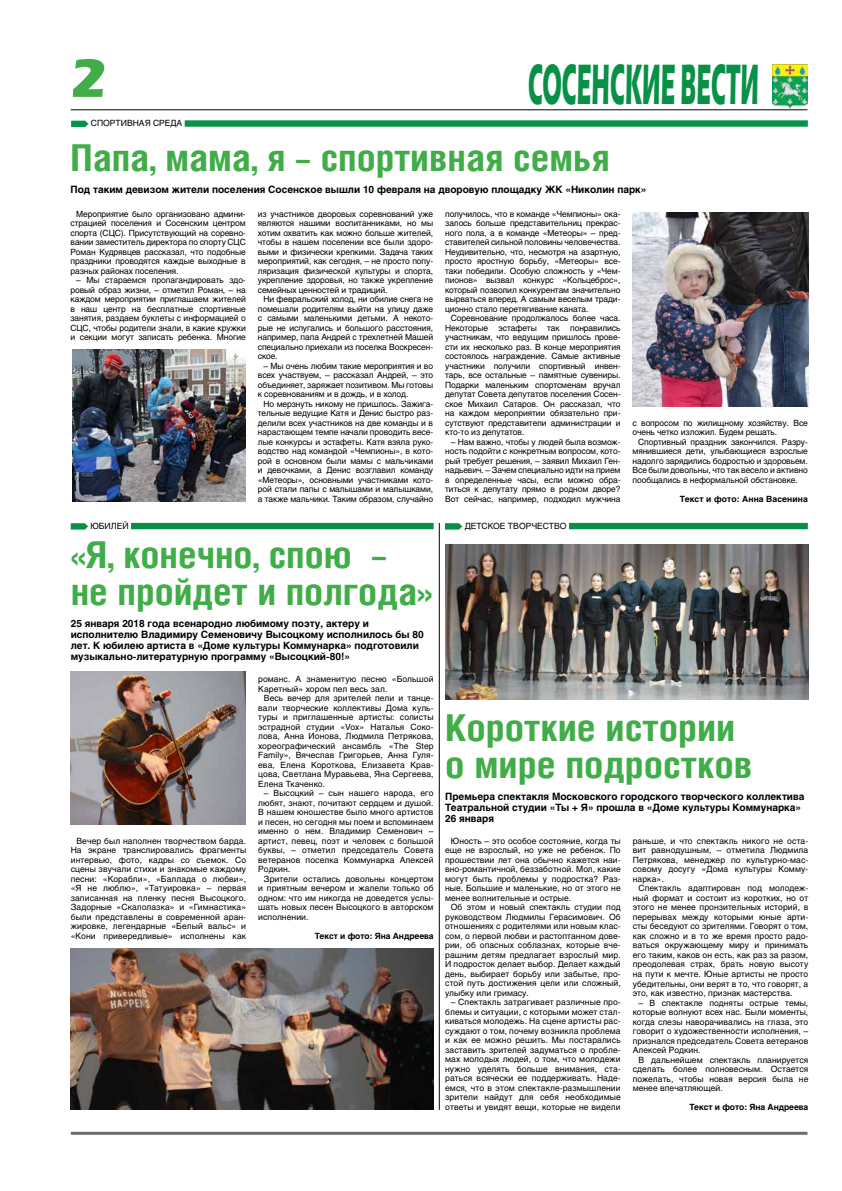
<style>
.page{position:relative;width:842px;height:1191px;background:#fff}
.page>*{position:absolute;margin:0;border:0;box-sizing:border-box;transform-origin:0 0}
.t1{font:56.1px "Eras Bold C";color:#089146;scale:.38 1}
.t2{font:53.2px "Eras Bold C";color:#41ad49}
.t3{font:700 37px/37px "Helios Cond C";color:#41ad49;scale:1.08 1}
.t4{font:700 37px/37px "Helios Cond C";color:#41ad49;scale:1.1 1}
.t5{font:700 10px/11px "Helios C";color:#000}
.t6{font:8.5px/9.5px "Helios C";color:#000;text-align:justify}
.t7{font:700 8.5px "Helios C";letter-spacing:-.005em;color:#000}
</style>
<div class="page">
<img style="left:772px;top:65px;width:35px;height:44px">
<hr style="left:71px;top:110px;width:736px;height:1px;background:#000">
<hr style="left:71px;top:1131px;width:736px;height:3px;background:#6b6c6f">
<div style="left:131px;top:523px;width:303px;height:6px;background:#089146"></div>
<svg style="left:71px;top:523px;width:17px;height:6px"></svg>
<div style="left:569px;top:523px;width:239px;height:6px;background:#089146"></div>
<svg style="left:445px;top:523px;width:17px;height:6px"></svg>
<div style="left:185px;top:120px;width:623px;height:7px;background:#089146"></div>
<svg style="left:71px;top:121px;width:17px;height:6px"></svg>
<hr style="left:439px;top:523px;width:1px;height:586px;background:#000">
<img style="left:445px;top:545px;width:363px;height:155px">
<img style="left:71px;top:948px;width:363px;height:161px">
<img style="left:72px;top:349px;width:174px;height:152px">
<img style="left:632px;top:213px;width:176px;height:193px">
<img style="left:70px;top:671px;width:176px;height:153px">
<h2 class="t2" style="left:71px;top:46px;width:38px">2</h2>
<h1 class="t1" style="left:528px;top:50px;width:608px">СОСЕНСКИЕ ВЕСТИ</h1>
<p class="t6" style="left:91px;top:118px;width:93px">СПОРТИВНАЯ СРЕДА</p>
<h3 class="t3" style="left:70px;top:138px;width:501px">Папа, мама, я – спортивная семья</h3>
<p class="t5" style="left:70px;top:184px;width:577px">Под таким девизом жители поселения Сосенское вышли 10 февраля на дворовую площадку ЖК «Николин парк»</p>
<p class="t6" style="left:70px;top:209px;width:177px;text-indent:6px">Мероприятие было организовано админи&shy;страцией поселения и Сосенским центром спорта (СЦС). Присутствующий на соревно&shy;вании заместитель директора по спорту СЦС Роман Кудрявцев рассказал, что подобные праздники проводятся каждые выходные в разных районах поселения.</p>
<p class="t6" style="left:70px;top:275px;width:177px;text-indent:6px">– Мы стараемся пропагандировать здо&shy;ровый образ жизни, – отметил Роман, – на каждом мероприятии приглашаем жителей в наш центр на бесплатные спортивные занятия, раздаем буклеты с информацией о СЦС, чтобы родители знали, в какие кружки и секции могут записать ребенка. Многие</p>
<p class="t6" style="left:445px;top:209px;width:177px">получилось, что в команде «Чемпионы» ока&shy;залось больше представительниц прекрас&shy;ного пола, а в команде «Метеоры» – пред&shy;ставителей сильной половины человечества.<br>Неудивительно, что, несмотря на азартную, просто яростную борьбу, «Метеоры» все&shy;таки победили. Особую сложность у «Чем&shy;пионов» вызвал конкурс «Кольцеброс», который позволил конкурентам значительно вырваться вперед. А самым веселым тради&shy;ционно стало перетягивание каната.</p>
<p class="t6" style="left:445px;top:313px;width:177px;text-indent:6px">Соревнование продолжалось более часа.<br>Некоторые эстафеты так понравились участникам, что ведущим пришлось прове&shy;сти их несколько раз. В конце мероприятия состоялось награждение. Самые активные участники получили спортивный инвен&shy;тарь, все остальные – памятные сувениры.<br>Подарки маленьким спортсменам вручал депутат Совета депутатов поселения Сосен&shy;ское Михаил Сатаров. Он рассказал, что на каждом мероприятии обязательно при&shy;сутствуют представители администрации и кто-то из депутатов.</p>
<p class="t6" style="left:445px;top:437px;width:177px;text-indent:6px">– Нам важно, чтобы у людей была возмож&shy;ность подойти с конкретным вопросом, кото&shy;рый требует решения, – заявил Михаил Ген&shy;надьевич. – Зачем специально идти на прием в определенные часы, если можно обра&shy;титься к депутату прямо в родном дворе?<br>Вот сейчас, например, подходил мужчина</p>
<p class="t6" style="left:258px;top:209px;width:177px">из участников дворовых соревнований уже являются нашими воспитанниками, но мы хотим охватить как можно больше жителей, чтобы в нашем поселении все были здоро&shy;выми и физически крепкими. Задача таких мероприятий, как сегодня, – не просто попу&shy;ляризация физической культуры и спорта, укрепление здоровья, но также укрепление семейных ценностей и традиций.</p>
<p class="t6" style="left:258px;top:294px;width:177px;text-indent:6px">Ни февральский холод, ни обилие снега не помешали родителям выйти на улицу даже с самыми маленькими детьми. А некото&shy;рые не испугались и большого расстояния, например, папа Андрей с трехлетней Машей специально приехали из поселка Воскресен&shy;ское.</p>
<p class="t6" style="left:258px;top:361px;width:177px;text-indent:6px">– Мы очень любим такие мероприятия и во всех участвуем, – рассказал Андрей, – это объединяет, заряжает позитивом. Мы готовы к соревнованиям и в дождь, и в холод.</p>
<p class="t6" style="left:258px;top:399px;width:177px;text-indent:6px">Но мерзнуть никому не пришлось. Зажига&shy;тельные ведущие Катя и Денис быстро раз&shy;делили всех участников на две команды и в нарастающем темпе начали проводить весе&shy;лые конкурсы и эстафеты. Катя взяла руко&shy;водство над командой «Чемпионы», в кото&shy;рой в основном были мамы с мальчиками и девочками, а Денис возглавил команду «Метеоры», основными участниками кото&shy;рой стали папы с малышами и малышками, а также мальчики. Таким образом, случайно</p>
<p class="t6" style="left:632px;top:418px;width:177px">с вопросом по жилищному хозяйству. Все очень четко изложил. Будем решать.</p>
<p class="t6" style="left:632px;top:437px;width:177px;text-indent:6px">Спортивный праздник закончился. Разру&shy;мянившиеся дети, улыбающиеся взрослые надолго зарядились бодростью и здоровьем.<br>Все были довольны, что так весело и активно пообщались в неформальной обстановке.</p>
<p class="t7" style="left:680px;top:494px;width:130px">Текст и фото: Анна Васенина</p>
<p class="t6" style="left:90px;top:521px;width:40px">ЮБИЛЕЙ</p>
<p class="t6" style="left:465px;top:521px;width:103px">ДЕТСКОЕ ТВОРЧЕСТВО</p>
<h3 class="t3" style="left:71px;top:535px;width:336px">«Я, конечно, спою – не пройдет и полгода»</h3>
<p class="t5" style="left:71px;top:618px;width:355px">25 января 2018 года всенародно любимому поэту, актеру и исполнителю Владимиру Семеновичу Высоцкому исполнилось бы 80 лет. К юбилею артиста в «Доме культуры Коммунарка» подготовили музыкально-литературную программу «Высоцкий-80!»</p>
<p class="t6" style="left:71px;top:836px;width:177px;text-indent:6px">Вечер был наполнен творчеством барда.<br>На экране транслировались фрагменты интервью, фото, кадры со съемок. Со сцены звучали стихи и знакомые каждому песни: «Корабли», «Баллада о любви», «Я не люблю», «Татуировка» – первая записанная на пленку песня Высоцкого.<br>Задорные «Скалолазка» и «Гимнастика» были представлены в современной аран&shy;жировке, легендарные «Белый вальс» и «Кони привередливые» исполнены как</p>
<p class="t6" style="left:258px;top:674px;width:177px">романс. А знаменитую песню «Большой<br>Каретный» хором пел весь зал.</p>
<p class="t6" style="left:258px;top:693px;width:177px;text-indent:6px">Весь вечер для зрителей пели и танце&shy;вали творческие коллективы Дома куль&shy;туры и приглашенные артисты: солисты эстрадной студии «Vox» Наталья Соко&shy;лова, Анна Ионова, Людмила Петрякова, хореографический ансамбль «The Step Family», Вячеслав Григорьев, Анна Гуля&shy;ева, Елена Короткова, Елизавета Крав&shy;цова, Светлана Муравьева, Яна Сергеева, Елена Ткаченко.</p>
<p class="t6" style="left:258px;top:788px;width:177px;text-indent:6px">– Высоцкий – сын нашего народа, его любят, знают, почитают сердцем и душой.<br>В нашем юношестве было много артистов и песен, но сегодня мы поем и вспоминаем именно о нем. Владимир Семенович – артист, певец, поэт и человек с большой буквы, – отметил председатель Совета ветеранов поселка Коммунарка Алексей Родкин.</p>
<p class="t6" style="left:258px;top:874px;width:177px;text-indent:6px">Зрители остались довольны концертом и приятным вечером и жалели только об одном: что им никогда не доведется услы&shy;шать новых песен Высоцкого в авторском исполнении.</p>
<p class="t7" style="left:315px;top:931px;width:120px">Текст и фото: Яна Андреева</p>
<h3 class="t4" style="left:445px;top:708px;width:281px">Короткие истории о мире подростков</h3>
<p class="t5" style="left:445px;top:791px;width:361px">Премьера спектакля Московского городского творческого коллектива<br>Театральной студии «Ты + Я» прошла в «Доме культуры Коммунарка»<br>26 января</p>
<p class="t6" style="left:445px;top:836px;width:177px;text-indent:6px">Юность – это особое состояние, когда ты еще не взрослый, но уже не ребенок. По прошествии лет она обычно кажется наи&shy;вно-романтичной, беззаботной. Мол, какие могут быть проблемы у подростка? Раз&shy;ные. Большие и маленькие, но от этого не менее волнительные и острые.</p>
<p class="t6" style="left:445px;top:902px;width:177px;text-indent:6px">Об этом и новый спектакль студии под руководством Людмилы Герасимович. Об отношениях с родителями или новым клас&shy;сом, о первой любви и растоптанном дове&shy;рии, об опасных соблазнах, которые вче&shy;рашним детям предлагает взрослый мир.<br>И подросток делает выбор. Делает каждый день, выбирает борьбу или забытье, про&shy;стой путь достижения цели или сложный, улыбку или гримасу.</p>
<p class="t6" style="left:445px;top:997px;width:177px;text-indent:6px">– Спектакль затрагивает различные про&shy;блемы и ситуации, с которыми может стал&shy;киваться молодежь. На сцене артисты рас&shy;суждают о том, почему возникла проблема и как ее можно решить. Мы постарались заставить зрителей задуматься о пробле&shy;мах молодых людей, о том, что молодежи нужно уделять больше внимания, ста&shy;раться всячески ее поддерживать. Наде&shy;емся, что в этом спектакле-размышлении зрители найдут для себя необходимые ответы и увидят вещи, которые не видели</p>
<p class="t6" style="left:633px;top:836px;width:177px">раньше, и что спектакль никого не оста&shy;вит равнодушным, – отметила Людмила Петрякова, менеджер по культурно-мас&shy;совому досугу «Дома культуры Комму&shy;нарка».</p>
<p class="t6" style="left:633px;top:883px;width:177px;text-indent:6px">Спектакль адаптирован под молодеж&shy;ный формат и состоит из коротких, но от этого не менее пронзительных историй, в перерывах между которыми юные арти&shy;сты беседуют со зрителями. Говорят о том, как сложно и в то же время просто радо&shy;ваться окружающему миру и принимать его таким, каков он есть, как раз за разом, преодолевая страх, брать новую высоту на пути к мечте. Юные артисты не просто убедительны, они верят в то, что говорят, а это, как известно, признак мастерства.</p>
<p class="t6" style="left:633px;top:997px;width:177px;text-indent:6px">– В спектакле подняты острые темы, которые волнуют всех нас. Были моменты, когда слезы наворачивались на глаза, это говорит о художественности исполнения, – признался председатель Совета ветеранов Алексей Родкин.</p>
<p class="t6" style="left:633px;top:1054px;width:177px;text-indent:6px">В дальнейшем спектакль планируется сделать более полновесным. Остается пожелать, чтобы новая версия была не менее впечатляющей.</p>
<p class="t7" style="left:689px;top:1102px;width:120px">Текст и фото: Яна Андреева</p>
</div>
